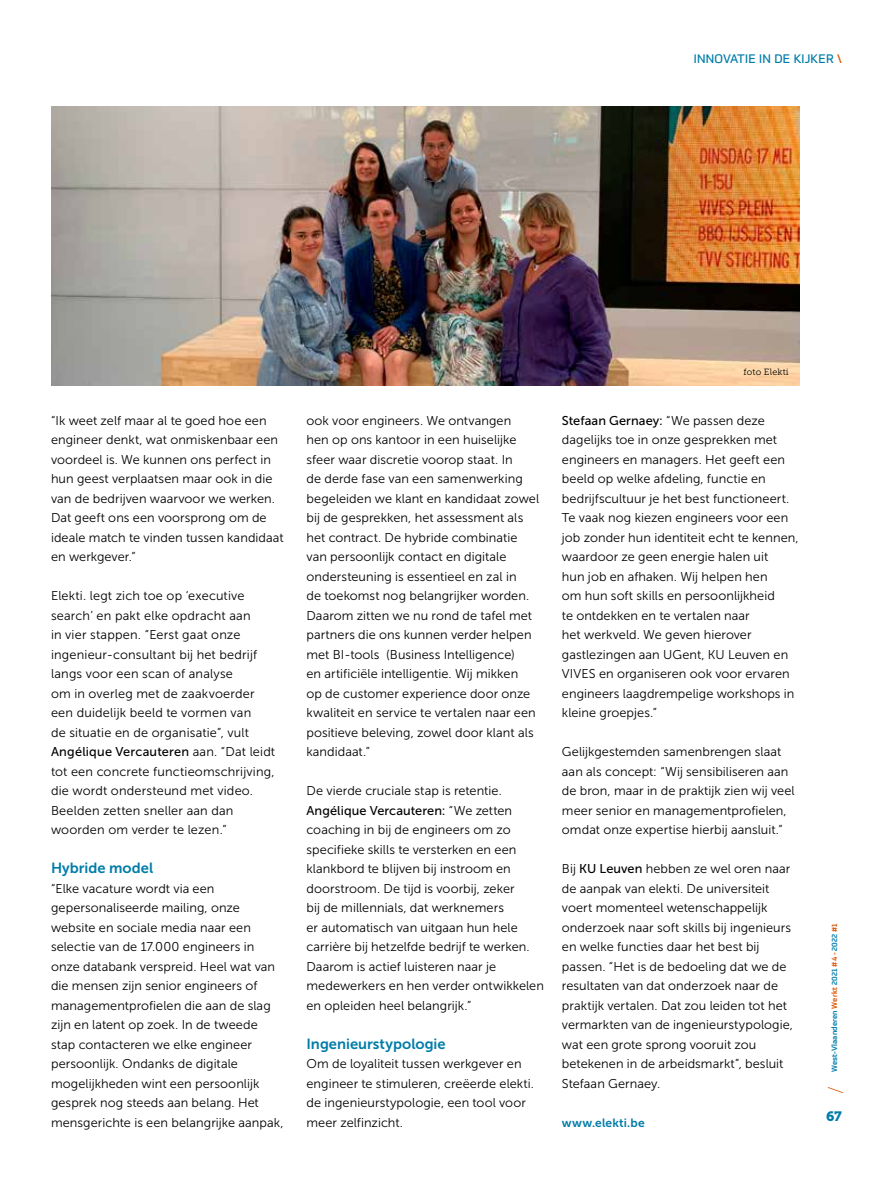
<style>
.page{position:relative;width:893px;height:1191px;background:#fff}
.page>*{position:absolute;margin:0;border:0;box-sizing:border-box;transform-origin:0 0}
.t1{font:100 21px "Prometo";color:#d85301}
.t2{font:14.7px "Museo Sans 700";color:#007ca9}
.t3{font:13.5px "Museo Slab 900";color:#007ca9}
.t4{font:12.75px/19.5px "Museo Sans 300";letter-spacing:.005em;color:#000}
.t5{font:12.75px "Museo Sans 500";letter-spacing:.01em;color:#000}
.t6{font:12px "Prometo";letter-spacing:.02em;color:#007ca9}
.t7{font:12px "Museo Sans 700";letter-spacing:.015em;color:#007ca9}
.t8{font:9px "Museo Slab 300";letter-spacing:.02em;color:#000}
.t9{font:500 7.5px "Prometo";letter-spacing:.025em;color:#007ca9}
.s1{color:#d85301}
.s2{font-family:"Museo Sans 300"}
.s3{font-family:"Museo Sans 500"}
</style>
<div class="page">
<img style="left:51px;top:106px;width:748px;height:280px">
<p class="t6" style="left:694px;top:52px;width:150px">INNOVATIE IN DE KIJKER <span class="s1">\</span></p>
<p class="t4" style="left:51px;top:410px;width:234px">“Ik weet zelf maar al te goed hoe een engineer denkt, wat onmiskenbaar een voordeel is. We kunnen ons perfect in hun geest verplaatsen maar ook in die van de bedrijven waarvoor we werken.<br>Dat geeft ons een voorsprong om de ideale match te vinden tussen kandidaat en werkgever.”</p>
<p class="t4" style="left:51px;top:586px;width:208px">Elekti. legt zich toe op ‘executive search’ en pakt elke opdracht aan in vier stappen. “Eerst gaat onze ingenieur-consultant bij het bedrijf langs voor een scan of analyse<br>om in overleg met de zaakvoerder een duidelijk beeld te vormen van de situatie en de organisatie”, vult</p>
<p class="t5" style="left:51px;top:745px;width:226px">Angélique Vercauteren <span class="s2">aan. “Dat leidt</span></p>
<p class="t4" style="left:51px;top:761px;width:225px">tot een concrete functieomschrijving, die wordt ondersteund met video.<br>Beelden zetten sneller aan dan woorden om verder te lezen.”</p>
<p class="t2" style="left:51px;top:860px;width:104px">Hybride model</p>
<p class="t4" style="left:51px;top:878px;width:234px">“Elke vacature wordt via een gepersonaliseerde mailing, onze website en sociale media naar een selectie van de 17.000 engineers in onze databank verspreid. Heel wat van die mensen zijn senior engineers of managementprofielen die aan de slag zijn en latent op zoek. In de tweede stap contacteren we elke engineer persoonlijk. Ondanks de digitale mogelijkheden wint een persoonlijk gesprek nog steeds aan belang. Het mensgerichte is een belangrijke aanpak,</p>
<p class="t4" style="left:306px;top:410px;width:234px">ook voor engineers. We ontvangen<br>hen op ons kantoor in een huiselijke sfeer waar discretie voorop staat. In<br>de derde fase van een samenwerking begeleiden we klant en kandidaat zowel bij de gesprekken, het assessment als het contract. De hybride combinatie van persoonlijk contact en digitale ondersteuning is essentieel en zal in<br>de toekomst nog belangrijker worden.<br>Daarom zitten we nu rond de tafel met partners die ons kunnen verder helpen met BI-tools (Business Intelligence)<br>en artificiële intelligentie. Wij mikken<br>op de customer experience door onze kwaliteit en service te vertalen naar een positieve beleving, zowel door klant als kandidaat.”</p>
<p class="t4" style="left:306px;top:781px;width:197px">De vierde cruciale stap is retentie.</p>
<p class="t5" style="left:306px;top:803px;width:207px">Angélique Vercauteren: <span class="s2">“We zetten</span></p>
<p class="t4" style="left:306px;top:820px;width:239px">coaching in bij de engineers om zo specifieke skills te versterken en een klankbord te blijven bij instroom en doorstroom. De tijd is voorbij, zeker<br>bij de millennials, dat werknemers<br>er automatisch van uitgaan hun hele carrière bij hetzelfde bedrijf te werken.<br>Daarom is actief luisteren naar je medewerkers en hen verder ontwikkelen en opleiden heel belangrijk.”</p>
<p class="t2" style="left:306px;top:1035px;width:141px">Ingenieurstypologie</p>
<p class="t4" style="left:306px;top:1054px;width:229px">Om de loyaliteit tussen werkgever en engineer te stimuleren, creëerde elekti. de ingenieurstypologie, een tool voor meer zelfinzicht.</p>
<p class="t8" style="left:743px;top:367px;width:47px">foto Elekti</p>
<p class="t5" style="left:562px;top:413px;width:204px">Stefaan Gernaey: <span class="s2">“We passen deze</span></p>
<p class="t4" style="left:562px;top:430px;width:238px">dagelijks toe in onze gesprekken met engineers en managers. Het geeft een beeld op welke afdeling, functie en bedrijfscultuur je het best functioneert.<br>Te vaak nog kiezen engineers voor een job zonder hun identiteit echt te kennen, waardoor ze geen energie halen uit<br>hun job en afhaken. Wij helpen hen<br>om hun soft skills en persoonlijkheid<br>te ontdekken en te vertalen naar<br>het werkveld. We geven hierover gastlezingen aan UGent, KU Leuven en VIVES en organiseren ook voor ervaren engineers laagdrempelige workshops in kleine groepjes.”</p>
<p class="t4" style="left:562px;top:742px;width:234px">Gelijkgestemden samenbrengen slaat aan als concept: “Wij sensibiliseren aan de bron, maar in de praktijk zien wij veel meer senior en managementprofielen, omdat onze expertise hierbij aansluit.”</p>
<p class="t4" style="left:562px;top:859px;width:232px">Bij <span class="s3">KU Leuven</span> hebben ze wel oren naar de aanpak van elekti. De universiteit voert momenteel wetenschappelijk onderzoek naar soft skills bij ingenieurs en welke functies daar het best bij passen. “Het is de bedoeling dat we de resultaten van dat onderzoek naar de praktijk vertalen. Dat zou leiden tot het vermarkten van de ingenieurstypologie, wat een grote sprong vooruit zou betekenen in de arbeidsmarkt”, besluit Stefaan Gernaey.</p>
<p class="t7" style="left:562px;top:1116px;width:84px">www.elekti.be</p>
<p class="t9" style="left:830px;top:1072px;width:150px;rotate:-90deg">West-Vlaanderen <span class="s1">Werkt</span> 2021 <span class="s1">#4 -</span> 2022 <span class="s1">#1</span></p>
<h1 class="t1" style="left:823px;top:1094px;width:9px;rotate:-90deg">/</h1>
<p class="t3" style="left:826px;top:1108px;width:17px">67</p>
</div>
